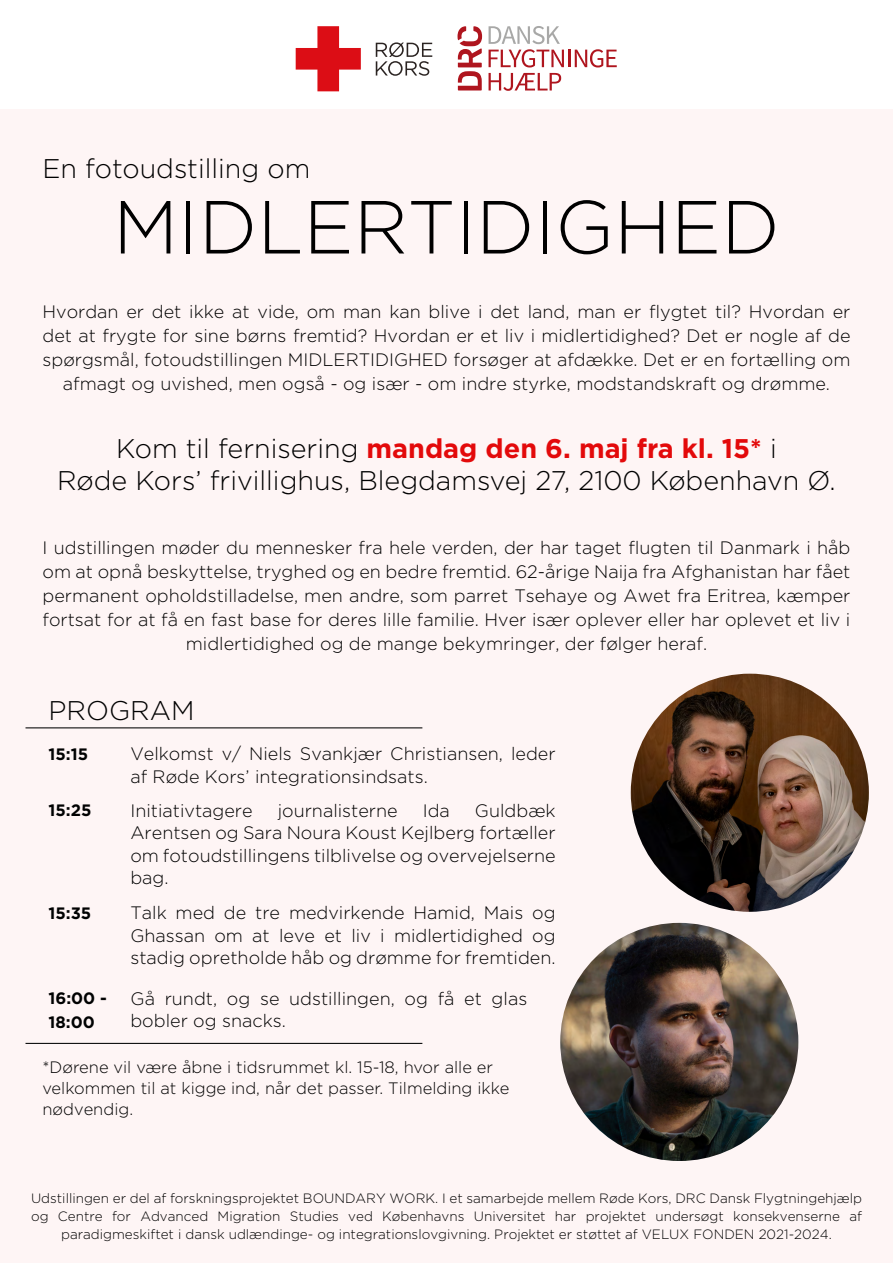
<style>
.page{position:relative;width:893px;height:1263px;background:#fff}
.page>*{position:absolute;margin:0;border:0;box-sizing:border-box;transform-origin:0 0}
.t1{font:300 75px "Gotham";color:#000}
.t2{font:300 27px/32.4px "Gotham";color:#000;text-align:center}
.t3{font:300 18px/24px "Gotham";color:#000;text-align:center}
.t4{font:300 16.5px/21px "Gotham";color:#000}
.t5{font:700 16.5px/24px "Gotham";color:#010202}
.t6{font:300 13.5px/18px "Gotham";color:#000;text-align:center}
.s1{font-weight:700;color:#e30a0b}
</style>
<div class="page">
<div style="left:0;top:110px;width:893px;height:1153px;background:#fef5f5"></div>
<svg style="left:295px;top:26px;width:138px;height:66px"></svg>
<svg style="left:489px;top:26px;width:75px;height:41px"></svg>
<hr style="left:568px;top:50px;width:3px;height:17px;background:#af151e">
<svg style="left:575px;top:49px;width:42px;height:18px"></svg>
<svg style="left:489px;top:73px;width:72px;height:18px"></svg>
<svg style="left:457px;top:26px;width:25px;height:64px"></svg>
<img style="left:560px;top:923px;width:238px;height:238px;border-radius:119px">
<img style="left:631px;top:674px;width:238px;height:238px;border-radius:119px">
<hr style="left:26px;top:727px;width:396px;height:1px;background:#010202">
<hr style="left:26px;top:1043px;width:396px;height:1px;background:#010202">
<h2 class="t2" style="left:43px;top:152px;width:269px">En fotoudstilling om</h2>
<h1 class="t1" style="left:113px;top:180px;width:668px">MIDLERTIDIGHED</h1>
<p class="t3" style="left:43px;top:300px;width:809px">Hvordan er det ikke at vide, om man kan blive i det land, man er flygtet til? Hvordan er det at frygte for sine børns fremtid? Hvordan er et liv i midlertidighed? Det er nogle af de spørgsmål, fotoudstillingen MIDLERTIDIGHED forsøger at afdække. Det er en fortælling om afmagt og uvished, men også - og især - om indre styrke, modstandskraft og drømme.</p>
<h2 class="t2" style="left:57px;top:431px;width:780px">Kom til fernisering <span class="s1">mandag den 6. maj fra kl. 15*</span> i<br>Røde Kors’ frivillighus, Blegdamsvej 27, 2100 København Ø.</h2>
<p class="t3" style="left:43px;top:535px;width:809px">I udstillingen møder du mennesker fra hele verden, der har taget flugten til Danmark i håb om at opnå beskyttelse, tryghed og en bedre fremtid. 62-årige Naija fra Afghanistan har fået permanent opholdstilladelse, men andre, som parret Tsehaye og Awet fra Eritrea, kæmper fortsat for at få en fast base for deres lille familie. Hver især oplever eller har oplevet et liv i midlertidighed og de mange bekymringer, der følger heraf.</p>
<h2 class="t2" style="left:48px;top:694px;width:147px">PROGRAM</h2>
<p class="t3" style="left:130px;top:742px;width:427px;line-height:22.5px;text-align:left">Velkomst v/ Niels Svankjær Christiansen, leder af Røde Kors’ integrationsindsats.</p>
<p class="t5" style="left:48px;top:742px;width:41px">15:15</p>
<p class="t5" style="left:48px;top:797px;width:44px">15:25</p>
<p class="t5" style="left:48px;top:901px;width:44px">15:35</p>
<p class="t5" style="left:48px;top:986px;width:60px">16:00 -<br>18:00</p>
<p class="t3" style="left:130px;top:799px;width:427px;line-height:22.5px;text-align:justify;text-indent:345px">Guldbæk Arentsen og Sara Noura Koust Kejlberg fortæller om fotoudstillingens tilblivelse og overvejelserne bag.</p>
<p class="t3" style="left:130px;top:901px;width:427px;line-height:22.5px;text-align:justify">Talk med de tre medvirkende Hamid, Mais og Ghassan om at leve et liv i midlertidighed og stadig opretholde håb og drømme for fremtiden.</p>
<p class="t3" style="left:130px;top:987px;width:398px;line-height:22.5px;text-align:left">Gå rundt, og se udstillingen, og få et glas bobler og snacks.</p>
<p class="t3" style="left:130px;top:798px;width:124px">Initiativtagere</p>
<p class="t3" style="left:278px;top:798px;width:121px">journalisterne</p>
<p class="t3" style="left:423px;top:798px;width:29px">Ida</p>
<p class="t4" style="left:43px;top:1056px;width:469px">*Dørene vil være åbne i tidsrummet kl. 15-18, hvor alle er velkommen til at kigge ind, når det passer. Tilmelding ikke nødvendig.</p>
<p class="t6" style="left:31px;top:1188px;width:832px">Udstillingen er del af forskningsprojektet BOUNDARY WORK. I et samarbejde mellem Røde Kors, DRC Dansk Flygtningehjælp og Centre for Advanced Migration Studies ved Københavns Universitet har projektet undersøgt konsekvenserne af paradigmeskiftet i dansk udlændinge- og integrationslovgivning. Projektet er støttet af VELUX FONDEN 2021-2024.</p>
</div>
